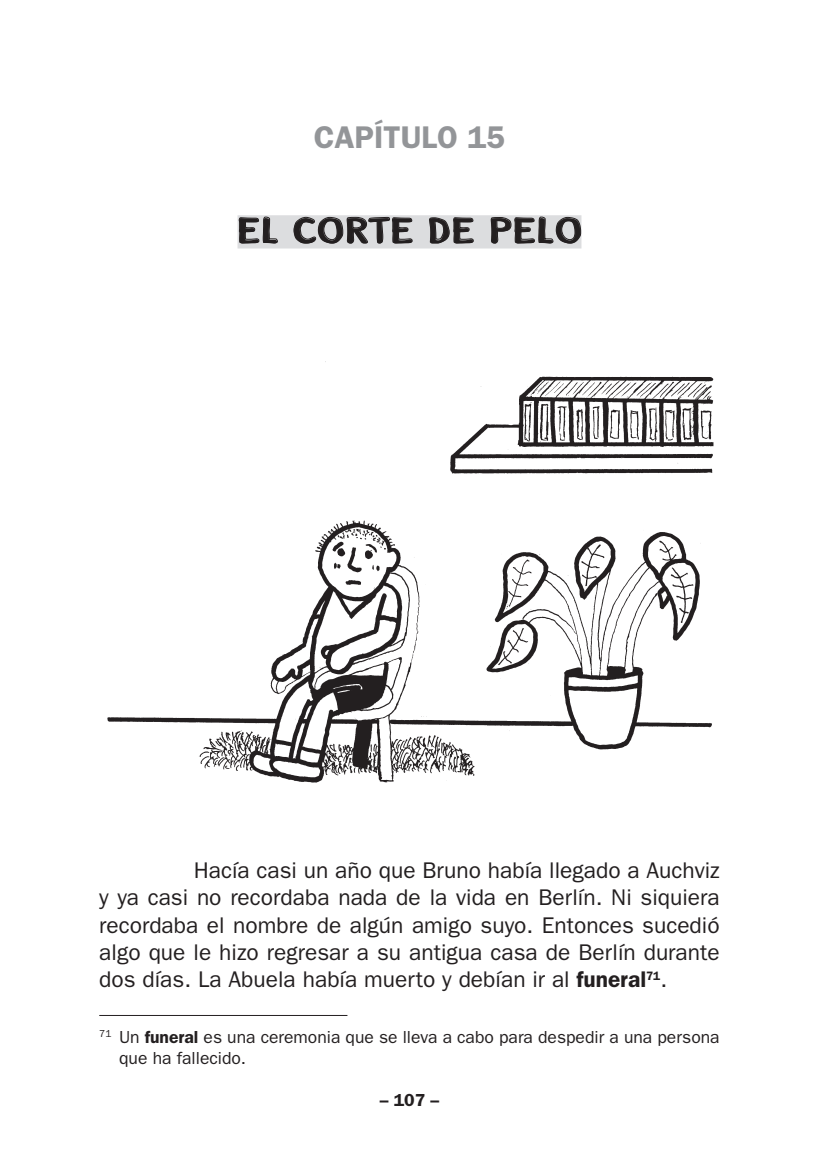
<style>
.page{position:relative;width:819px;height:1166px;background:#fff}
.page>*{position:absolute;margin:0;border:0;box-sizing:border-box;transform-origin:0 0}
.t1{font:33.25px "Disney Simple";letter-spacing:.02em;color:#231f20;scale:1.22 1}
.t2{font:600 31.5px "Franklin Gothic";color:#939598}
.t3{font:22.75px/27.3px "Franklin Gothic";color:#231f20;text-align:justify}
.t4{font:17.5px/21px "Franklin Gothic";color:#231f20}
.t5{font:600 17.5px "Franklin Gothic";color:#231f20}
.s1{font-weight:600}
</style>
<div class="page">
<img style="left:107px;top:361px;width:607px;height:422px">
<hr style="left:99px;top:1015px;width:248px;height:1px;background:#231f20">
<div style="left:237px;top:215px;width:344px;height:33px;background:#dcdddf"></div>
<svg style="left:238px;top:216px;width:40px;height:28px"></svg>
<svg style="left:293px;top:217px;width:120px;height:32px"></svg>
<svg style="left:429px;top:217px;width:45px;height:27px"></svg>
<svg style="left:490px;top:216px;width:91px;height:33px"></svg>
<h2 class="t2" style="left:313px;top:118px;width:193px">CAPÍTULO 15</h2>
<h1 class="t1" style="left:237px;top:208px;width:284px">EL CORTE DE PELO</h1>
<p class="t3" style="left:99px;top:857px;width:622px;text-indent:95px">Hacía casi un año que Bruno había llegado a Auchviz y ya casi no recordaba nada de la vida en Berlín. Ni siquiera recordaba el nombre de algún amigo suyo. Entonces sucedió algo que le hizo regresar a su antigua casa de Berlín durante dos días. La Abuela había muerto y debían ir al <span class="s1">funeral</span><sup>71</sup>.</p>
<p class="t4" style="left:119px;top:1026px;width:602px;text-indent:-20px"><sup>71</sup> Un <span class="s1">funeral</span> es una ceremonia que se lleva a cabo para despedir a una persona que ha fallecido.</p>
<p class="t5" style="left:380px;top:1089px;width:61px">– 107 –</p>
</div>
